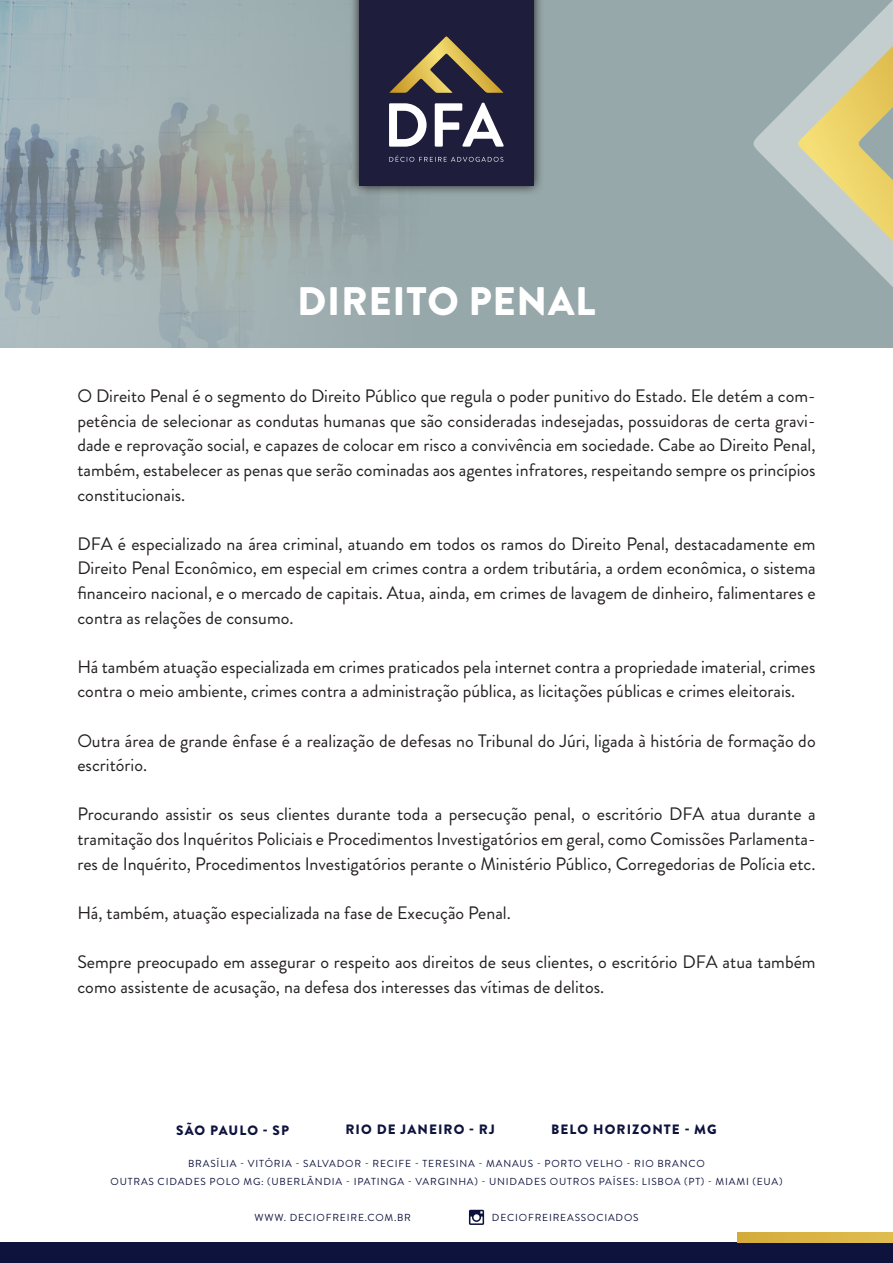
<style>
.page{position:relative;width:893px;height:1263px;background:#fff}
.page>*{position:absolute;margin:0;border:0;box-sizing:border-box;transform-origin:0 0}
.t1{font:900 39.75px "Brandon Grotesque";letter-spacing:.02em;color:#fff}
.t2{font:18px/24.6px "Brandon Grotesque";color:#231f20;text-align:justify}
.t3{font:900 13.5px "Brandon Grotesque";letter-spacing:.08em;color:#0e133d}
.t4{font:10.2px/18.5px "Brandon Grotesque";letter-spacing:.08em;color:#0e133d;text-align:center}
</style>
<div class="page">
<div style="left:0;top:0;width:893px;height:347px;background:#97a8aa"></div>
<img style="left:0;top:0;width:345px;height:347px">
<svg style="left:753px;top:0;width:140px;height:287px"></svg>
<svg style="left:350px;top:0;width:191px;height:195px"></svg>
<div style="left:359px;top:0;width:175px;height:186px;background:#1e1d3c"></div>
<svg style="left:389px;top:36px;width:115px;height:57px"></svg>
<svg style="left:389px;top:103px;width:38px;height:44px"></svg>
<svg style="left:435px;top:103px;width:69px;height:44px"></svg>
<svg style="left:389px;top:155px;width:114px;height:7px"></svg>
<div style="left:0;top:1242px;width:893px;height:21px;background:#0e133d"></div>
<svg style="left:469px;top:1210px;width:15px;height:15px"></svg>
<div style="left:737px;top:1232px;width:156px;height:10px;background:#d9b445"></div>
<p class="t1" style="left:297px;top:273px;width:300px">DIREITO PENAL</p>
<p class="t2" style="left:77px;top:384px;width:740px">O Direito Penal é o segmento do Direito Público que regula o poder punitivo do Estado. Ele detém a com&shy;petência de selecionar as condutas humanas que são consideradas indesejadas, possuidoras de certa gravi&shy;dade e reprovação social, e capazes de colocar em risco a convivência em sociedade. Cabe ao Direito Penal, também, estabelecer as penas que serão cominadas aos agentes infratores, respeitando sempre os princípios constitucionais.</p>
<p class="t2" style="left:77px;top:532px;width:740px">DFA é especializado na área criminal, atuando em todos os ramos do Direito Penal, destacadamente em Direito Penal Econômico, em especial em crimes contra a ordem tributária, a ordem econômica, o sistema financeiro nacional, e o mercado de capitais. Atua, ainda, em crimes de lavagem de dinheiro, falimentares e contra as relações de consumo.</p>
<p class="t2" style="left:77px;top:655px;width:740px">Há também atuação especializada em crimes praticados pela internet contra a propriedade imaterial, crimes contra o meio ambiente, crimes contra a administração pública, as licitações públicas e crimes eleitorais.</p>
<p class="t2" style="left:77px;top:728px;width:740px">Outra área de grande ênfase é a realização de defesas no Tribunal do Júri, ligada à história de formação do escritório.</p>
<p class="t2" style="left:77px;top:802px;width:740px">Procurando assistir os seus clientes durante toda a persecução penal, o escritório DFA atua durante a tramitação dos Inquéritos Policiais e Procedimentos Investigatórios em geral, como Comissões Parlamenta&shy;res de Inquérito, Procedimentos Investigatórios perante o Ministério Público, Corregedorias de Polícia etc.</p>
<p class="t2" style="left:77px;top:901px;width:435px">Há, também, atuação especializada na fase de Execução Penal.</p>
<p class="t2" style="left:77px;top:950px;width:740px">Sempre preocupado em assegurar o respeito aos direitos de seus clientes, o escritório DFA atua também como assistente de acusação, na defesa dos interesses das vítimas de delitos.</p>
<p class="t3" style="left:176px;top:1120px;width:114px">SÃO PAULO - SP</p>
<p class="t3" style="left:345px;top:1120px;width:151px">RIO DE JANEIRO - RJ</p>
<p class="t3" style="left:551px;top:1120px;width:167px">BELO HORIZONTE - MG</p>
<p class="t4" style="left:111px;top:1154px;width:673px">BRASÍLIA - VITÓRIA - SALVADOR - RECIFE - TERESINA - MANAUS - PORTO VELHO - RIO BRANCO<br>OUTRAS CIDADES POLO MG: (UBERLÂNDIA - IPATINGA - VARGINHA) - UNIDADES OUTROS PAÍSES: LISBOA (PT) - MIAMI (EUA)</p>
<p class="t4" style="left:254px;top:1208px;width:158px">WWW. DECIOFREIRE.COM.BR</p>
<p class="t4" style="left:492px;top:1208px;width:148px">DECIOFREIREASSOCIADOS</p>
</div>
